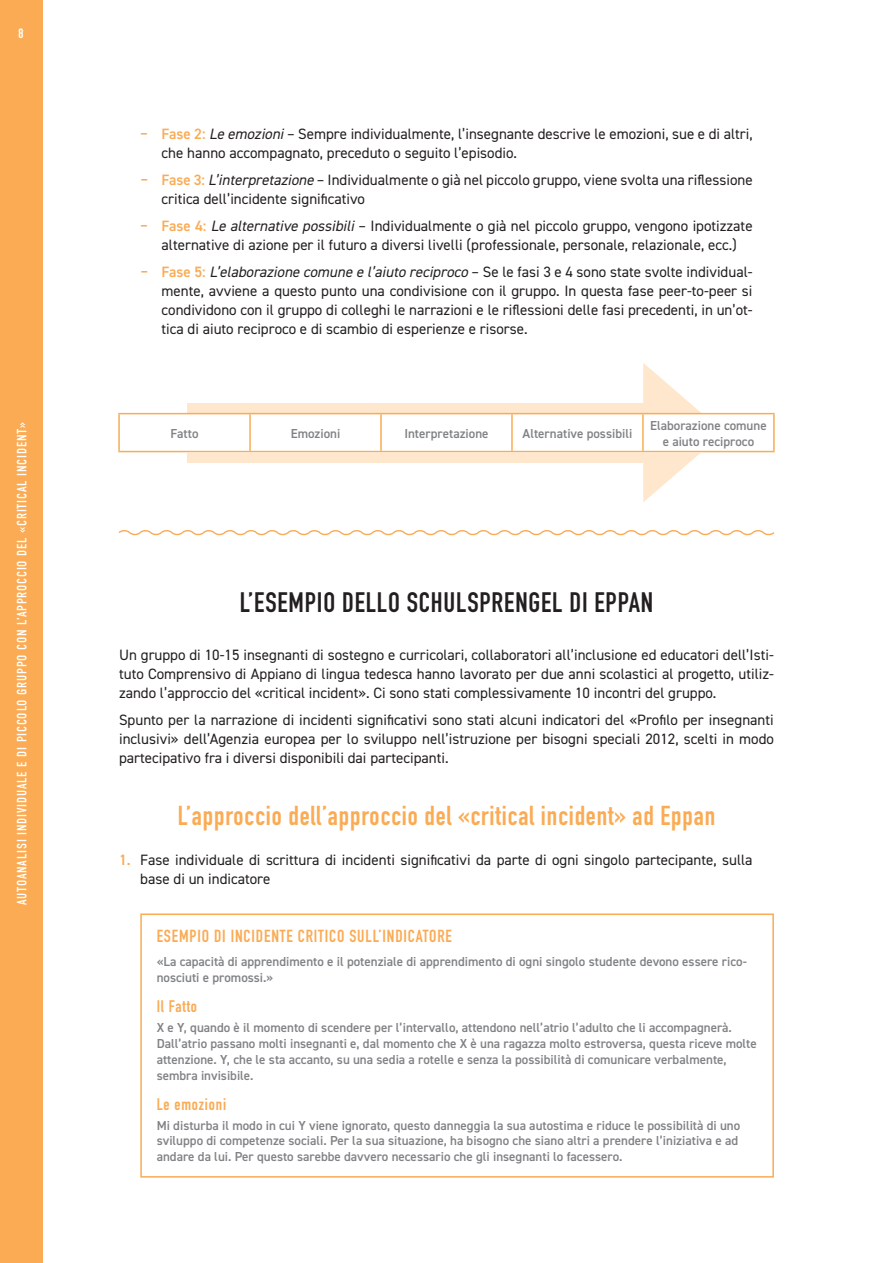
<style>
.page{position:relative;width:893px;height:1263px;background:#fff}
.page>*{position:absolute;margin:0;border:0;box-sizing:border-box;transform-origin:0 0}
.t1{font:700 27.75px "DIN Condensed";letter-spacing:.03em;color:#231f20}
.t2{font:700 27px "DIN Condensed";letter-spacing:.03em;color:#faab54}
.t3{font:700 17.25px "DIN Condensed";letter-spacing:.05em;color:#faab54}
.t4{font:700 16.5px "DIN Condensed";letter-spacing:.05em;color:#faab54}
.t5{font:15px/18.8px "DIN2014";color:#231f20}
.t6{font:13.5px "DIN Condensed";letter-spacing:.06em;color:#fff}
.t7{font:600 13.05px/15.8px "DIN2014";color:#808285}
.s1{font-weight:600;color:#faab54}
.s2{font-style:italic}
</style>
<div class="page">
<div style="left:0;top:0;width:43px;height:1263px;background:#faab54"></div>
<svg style="left:118px;top:530px;width:657px;height:6px"></svg>
<div style="left:187px;top:403px;width:486px;height:60px;background:#fee7cd"></div>
<svg style="left:643px;top:363px;width:81px;height:139px"></svg>
<div style="left:119px;top:413px;width:655px;height:39px;background:#fff"></div>
<hr style="left:118px;top:414px;width:2px;height:37px;background:#faab54">
<hr style="left:118px;top:413px;width:132px;height:1px;background:#faab54">
<hr style="left:250px;top:413px;width:131px;height:1px;background:#faab54">
<hr style="left:381px;top:413px;width:131px;height:1px;background:#faab54">
<hr style="left:512px;top:413px;width:131px;height:1px;background:#faab54">
<hr style="left:643px;top:413px;width:132px;height:1px;background:#faab54">
<hr style="left:249px;top:414px;width:2px;height:37px;background:#faab54">
<hr style="left:380px;top:414px;width:2px;height:37px;background:#faab54">
<hr style="left:511px;top:414px;width:2px;height:37px;background:#faab54">
<hr style="left:642px;top:414px;width:2px;height:37px;background:#faab54">
<hr style="left:773px;top:414px;width:2px;height:37px;background:#faab54">
<hr style="left:118px;top:451px;width:132px;height:1px;background:#faab54">
<hr style="left:250px;top:451px;width:131px;height:1px;background:#faab54">
<hr style="left:381px;top:451px;width:131px;height:1px;background:#faab54">
<hr style="left:512px;top:451px;width:131px;height:1px;background:#faab54">
<hr style="left:643px;top:451px;width:132px;height:1px;background:#faab54">
<div style="left:140px;top:913px;width:634px;height:264px;border:2px solid #faab54"></div>
<p class="t6" style="left:18px;top:26px;width:7px">8</p>
<p class="t6" style="left:14px;top:905px;width:484px;rotate:-90deg">AUTOANALISI INDIVIDUALE E DI PICCOLO GRUPPO CON L’APPROCCIO DEL «CRITICAL INCIDENT»</p>
<p class="t5" style="left:162px;top:124px;width:593px;text-indent:-21px"><span class="s1">‒ Fase 2:</span> <span class="s2">Le emozioni</span>– Sempre individualmente, l’insegnante descrive le emozioni, sue e di altri, che hanno accompagnato, preceduto o seguito l’episodio.</p>
<p class="t5" style="left:162px;top:170px;width:593px;text-indent:-21px"><span class="s1">‒ Fase 3:</span> <span class="s2">L’interpretazione</span> – Individualmente o già nel piccolo gruppo, viene svolta una riflessione critica dell’incidente significativo</p>
<p class="t5" style="left:140px;top:216px;width:614px;text-align:center"><span class="s1">‒ Fase 4:</span> <span class="s2">Le alternative possibili</span>– Individualmente o già nel piccolo gruppo, vengono ipotizzate alternative di azione per il futuro a diversi livelli (professionale, personale, relazionale, ecc.)</p>
<p class="t5" style="left:162px;top:262px;width:593px;text-align:justify;text-indent:-21px"><span class="s1">‒ Fase 5:</span> <span class="s2">L’elaborazione comune e l’aiuto reciproco</span> – Se le fasi 3 e 4 sono state svolte individual&shy;mente, avviene a questo punto una condivisione con il gruppo. In questa fase peer-to-peer si condividono con il gruppo di colleghi le narrazioni e le riflessioni delle fasi precedenti, in un’ot&shy;tica di aiuto reciproco e di scambio di esperienze e risorse.</p>
<p class="t7" style="left:171px;top:425px;width:29px">Fatto</p>
<p class="t7" style="left:291px;top:425px;width:51px">Emozioni</p>
<p class="t7" style="left:404px;top:425px;width:86px">Interpretazione</p>
<p class="t7" style="left:523px;top:425px;width:111px">Alternative possibili</p>
<p class="t7" style="left:650px;top:417px;width:118px;text-align:center">Elaborazione comune e aiuto reciproco</p>
<h1 class="t1" style="left:240px;top:583px;width:415px">L’ESEMPIO DELLO SCHULSPRENGEL DI EPPAN</h1>
<p class="t5" style="left:119px;top:645px;width:656px;text-align:justify">Un gruppo di 10-15 insegnanti di sostegno e curricolari, collaboratori all’inclusione ed educatori dell’Isti&shy;tuto Comprensivo di Appiano di lingua tedesca hanno lavorato per due anni scolastici al progetto, utiliz&shy;zando l’approccio del «critical incident». Ci sono stati complessivamente 10 incontri del gruppo.</p>
<p class="t5" style="left:119px;top:710px;width:656px;text-align:justify">Spunto per la narrazione di incidenti significativi sono stati alcuni indicatori del «Profilo per insegnanti inclusivi» dell’Agenzia europea per lo sviluppo nell’istruzione per bisogni speciali 2012, scelti in modo partecipativo fra i diversi disponibili dai partecipanti.</p>
<h2 class="t2" style="left:178px;top:798px;width:539px">L’approccio dell’approccio del «critical incident» ad Eppan</h2>
<p class="t5" style="left:140px;top:851px;width:614px;text-indent:-21px"><span class="s1">1.</span> Fase individuale di scrittura di incidenti significativi da parte di ogni singolo partecipante, sulla base di un indicatore</p>
<p class="t3" style="left:157px;top:924px;width:297px">ESEMPIO DI INCIDENTE CRITICO SULL’INDICATORE</p>
<p class="t7" style="left:157px;top:954px;width:592px">«La capacità di apprendimento e il potenziale di apprendimento di ogni singolo studente devono essere rico&shy;nosciuti e promossi.»</p>
<p class="t4" style="left:157px;top:995px;width:42px">Il Fatto</p>
<p class="t7" style="left:157px;top:1020px;width:602px">X e Y, quando è il momento di scendere per l’intervallo, attendono nell’atrio l’adulto che li accompagnerà.<br>Dall’atrio passano molti insegnanti e, dal momento che X è una ragazza molto estroversa, questa riceve molte attenzione. Y, che le sta accanto, su una sedia a rotelle e senza la possibilità di comunicare verbalmente, sembra invisibile.</p>
<p class="t4" style="left:157px;top:1093px;width:71px">Le emozioni</p>
<p class="t7" style="left:157px;top:1117px;width:585px">Mi disturba il modo in cui Y viene ignorato, questo danneggia la sua autostima e riduce le possibilità di uno sviluppo di competenze sociali. Per la sua situazione, ha bisogno che siano altri a prendere l’iniziativa e ad andare da lui. Per questo sarebbe davvero necessario che gli insegnanti lo facessero.</p>
</div>
